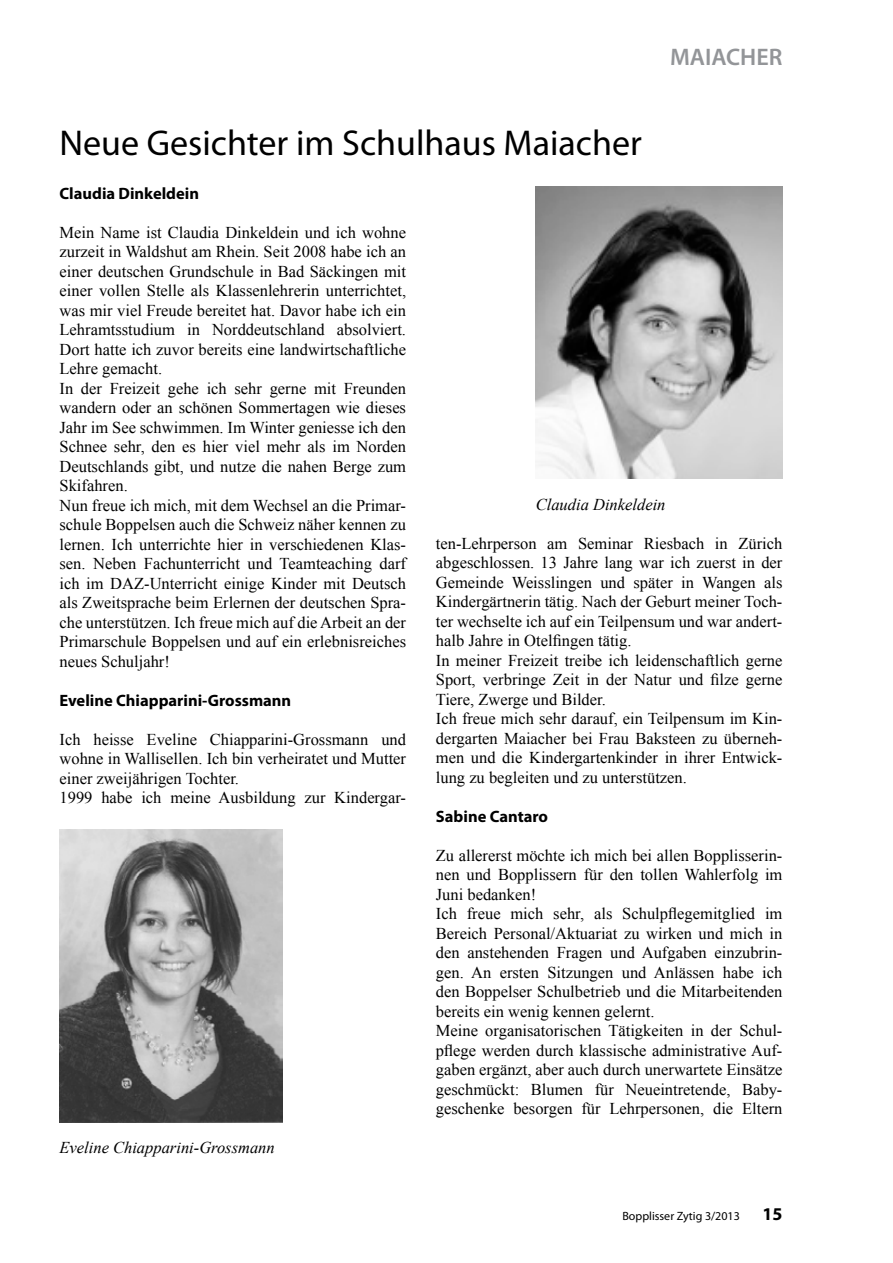
<style>
.page{position:relative;width:893px;height:1263px;background:#fff}
.page>*{position:absolute;margin:0;border:0;box-sizing:border-box;transform-origin:0 0}
.t1{font:36px "Myriad Pro";color:#000}
.t2{font:600 24px "Myriad Pro";color:#939598}
.t3{font:700 18px "Myriad Pro";color:#000101}
.t4{font:16.5px/19.5px "Times New Roman";color:#000}
.t5{font:700 16.5px "Myriad Pro";color:#000}
.t6{font:italic 16.5px "Times New Roman";color:#000}
.t7{font:12px "Myriad Pro";color:#000}
</style>
<div class="page">
<img style="left:536px;top:186px;width:246px;height:293px">
<img style="left:60px;top:830px;width:222px;height:292px">
<h1 class="t1" style="left:60px;top:120px;width:584px">Neue Gesichter im Schulhaus Maiacher</h1>
<h2 class="t2" style="left:670px;top:41px;width:114px">MAIACHER</h2>
<p class="t5" style="left:60px;top:182px;width:141px">Claudia Dinkeldein</p>
<p class="t4" style="left:60px;top:222px;width:348px">Mein Name ist Claudia Dinkeldein und ich wohne zurzeit in Waldshut am Rhein. Seit 2008 habe ich an einer deutschen Grundschule in Bad Säckingen mit einer vollen Stelle als Klassenlehrerin unterrichtet, was mir viel Freude bereitet hat. Davor habe ich ein Lehramtsstudium in Norddeutschland absolviert.<br>Dort hatte ich zuvor bereits eine landwirtschaftliche Lehre gemacht.<br>In der Freizeit gehe ich sehr gerne mit Freunden wandern oder an schönen Sommertagen wie dieses Jahr im See schwimmen. Im Winter geniesse ich den Schnee sehr, den es hier viel mehr als im Norden Deutschlands gibt, und nutze die nahen Berge zum Skifahren.<br>Nun freue ich mich, mit dem Wechsel an die Primar&shy;schule Boppelsen auch die Schweiz näher kennen zu lernen. Ich unterrichte hier in verschiedenen Klas&shy;sen. Neben Fachunterricht und Teamteaching darf ich im DAZ-Unterricht einige Kinder mit Deutsch als Zweitsprache beim Erlernen der deutschen Spra&shy;che unterstützen. Ich freue mich auf die Arbeit an der Primarschule Boppelsen und auf ein erlebnisreiches neues Schuljahr!</p>
<p class="t5" style="left:60px;top:689px;width:233px">Eveline Chiapparini-Grossmann</p>
<p class="t4" style="left:60px;top:729px;width:348px">Ich heisse Eveline Chiapparini-Grossmann und wohne in Wallisellen. Ich bin verheiratet und Mutter einer zweijährigen Tochter.<br>1999 habe ich meine Ausbildung zur Kindergar-</p>
<p class="t6" style="left:60px;top:1136px;width:217px">Eveline Chiapparini-Grossmann</p>
<p class="t6" style="left:536px;top:493px;width:131px">Claudia Dinkeldein</p>
<p class="t4" style="left:436px;top:533px;width:348px">ten-Lehrperson am Seminar Riesbach in Zürich abgeschlossen. 13 Jahre lang war ich zuerst in der Gemeinde Weisslingen und später in Wangen als Kindergärtnerin tätig. Nach der Geburt meiner Toch&shy;ter wechselte ich auf ein Teilpensum und war andert&shy;halb Jahre in Otelfingen tätig.<br>In meiner Freizeit treibe ich leidenschaftlich gerne Sport, verbringe Zeit in der Natur und filze gerne Tiere, Zwerge und Bilder.<br>Ich freue mich sehr darauf, ein Teilpensum im Kin&shy;dergarten Maiacher bei Frau Baksteen zu überneh&shy;men und die Kindergartenkinder in ihrer Entwick&shy;lung zu begleiten und zu unterstützen.</p>
<p class="t5" style="left:436px;top:805px;width:114px">Sabine Cantaro</p>
<p class="t4" style="left:436px;top:845px;width:348px">Zu allererst möchte ich mich bei allen Bopplisserin&shy;nen und Bopplissern für den tollen Wahlerfolg im Juni bedanken!<br>Ich freue mich sehr, als Schulpflegemitglied im Bereich Personal/Aktuariat zu wirken und mich in den anstehenden Fragen und Aufgaben einzubrin&shy;gen. An ersten Sitzungen und Anlässen habe ich den Boppelser Schulbetrieb und die Mitarbeitenden bereits ein wenig kennen gelernt.<br>Meine organisatorischen Tätigkeiten in der Schul&shy;pflege werden durch klassische administrative Auf&shy;gaben ergänzt, aber auch durch unerwartete Einsätze geschmückt: Blumen für Neueintretende, Baby&shy;geschenke besorgen für Lehrpersonen, die Eltern</p>
<p class="t7" style="left:622px;top:1209px;width:119px">Bopplisser Zytig 3/2013</p>
<p class="t3" style="left:762px;top:1203px;width:21px">15</p>
</div>
